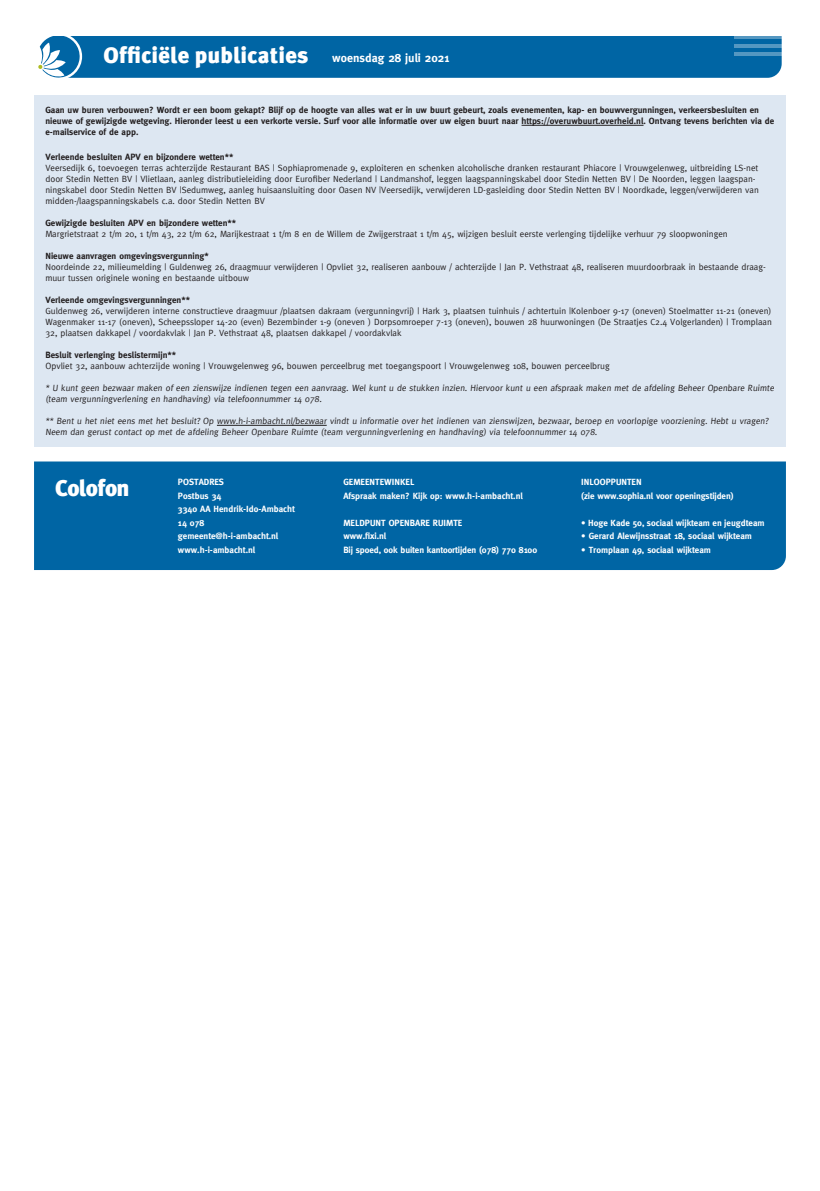
<style>
.page{position:relative;width:820px;height:1191px;background:#fff}
.page>*{position:absolute;margin:0;border:0;box-sizing:border-box;transform-origin:0 0}
.t1{font:900 23px "Meta Plus";letter-spacing:-.025em;color:#fff}
.t2{font:900 22.5px "Meta Plus";letter-spacing:.01em;color:#fff}
.t3{font:9px/11px "Meta";color:#231f20}
.t4{font:700 9px/11px "Meta";color:#231f20}
.t5{font:700 9px "Meta";color:#fff}
.s1{font-family:"Meta";font-weight:700;font-size:12px}
</style>
<div class="page">
<svg style="left:38px;top:36px;width:743px;height:42px;background:#096aa7"></svg>
<div style="left:34px;top:461px;width:751px;height:109px;background:#0065a4"></div>
<div style="left:34px;top:95px;width:751px;height:351px;background:#dde7f2"></div>
<hr style="left:217px;top:425px;width:109px;height:1px;background:#231f20">
<hr style="left:521px;top:125px;width:122px;height:1px;background:#231f20">
<h2 class="t2" style="left:103px;top:45px;width:347px">Officiële publicaties <span class="s1">woensdag 28 juli 2021</span></h2>
<p class="t4" style="left:45px;top:104px;width:730px">Gaan uw buren verbouwen? Wordt er een boom gekapt? Blijf op de hoogte van alles wat er in uw buurt gebeurt, zoals evenementen, kap- en bouwvergunningen, verkeersbesluiten en nieuwe of gewijzigde wetgeving. Hieronder leest u een verkorte versie. Surf voor alle informatie over uw eigen buurt naar https://overuwbuurt.overheid.nl. Ontvang tevens berichten via de e-mailservice of de app.</p>
<p class="t4" style="left:45px;top:151px;width:189px">Verleende besluiten APV en bijzondere wetten**</p>
<p class="t3" style="left:45px;top:162px;width:714px">Veersedijk 6, toevoegen terras achterzijde Restaurant BAS | Sophiapromenade 9, exploiteren en schenken alcoholische dranken restaurant Phiacore | Vrouwgelenweg, uitbreiding LS-net door Stedin Netten BV | Vlietlaan, aanleg distributieleiding door Eurofiber Nederland | Landmanshof, leggen laagspanningskabel door Stedin Netten BV | De Noorden, leggen laagspan&shy;ningskabel door Stedin Netten BV |Sedumweg, aanleg huisaansluiting door Oasen NV |Veersedijk, verwijderen LD-gasleiding door Stedin Netten BV | Noordkade, leggen/verwijderen van midden-/laagspanningskabels c.a. door Stedin Netten BV</p>
<p class="t4" style="left:45px;top:217px;width:192px">Gewijzigde besluiten APV en bijzondere wetten**</p>
<p class="t3" style="left:45px;top:228px;width:683px">Margrietstraat 2 t/m 20, 1 t/m 43, 22 t/m 62, Marijkestraat 1 t/m 8 en de Willem de Zwijgerstraat 1 t/m 45, wijzigen besluit eerste verlenging tijdelijke verhuur 79 sloopwoningen</p>
<p class="t4" style="left:45px;top:250px;width:165px">Nieuwe aanvragen omgevingsvergunning*</p>
<p class="t3" style="left:45px;top:261px;width:721px">Noordeinde 22, milieumelding | Guldenweg 26, draagmuur verwijderen | Opvliet 32, realiseren aanbouw / achterzijde | Jan P. Vethstraat 48, realiseren muurdoorbraak in bestaande draag&shy;muur tussen originele woning en bestaande uitbouw</p>
<p class="t4" style="left:45px;top:294px;width:146px">Verleende omgevingsvergunningen**</p>
<p class="t3" style="left:45px;top:305px;width:727px;text-align:justify">Guldenweg 26, verwijderen interne constructieve draagmuur /plaatsen dakraam (vergunningvrij) | Hark 3, plaatsen tuinhuis / achtertuin |Kolenboer 9-17 (oneven) Stoelmatter 11-21 (oneven)<br>Wagenmaker 11-17 (oneven), Scheepssloper 14-20 (even) Bezembinder 1-9 (oneven ) Dorpsomroeper 7-13 (oneven), bouwen 28 huurwoningen (De Straatjes C2.4 Volgerlanden) | Tromplaan 32, plaatsen dakkapel / voordakvlak | Jan P. Vethstraat 48, plaatsen dakkapel / voordakvlak</p>
<p class="t4" style="left:45px;top:349px;width:132px">Besluit verlenging beslistermijn**</p>
<p class="t3" style="left:45px;top:360px;width:565px">Opvliet 32, aanbouw achterzijde woning | Vrouwgelenweg 96, bouwen perceelbrug met toegangspoort | Vrouwgelenweg 108, bouwen perceelbrug</p>
<p class="t3" style="left:45px;top:382px;width:731px">* U kunt geen bezwaar maken of een zienswijze indienen tegen een aanvraag. Wel kunt u de stukken inzien. Hiervoor kunt u een afspraak maken met de afdeling Beheer Openbare Ruimte (team vergunningverlening en handhaving) via telefoonnummer 14 078.</p>
<p class="t3" style="left:45px;top:415px;width:725px">** Bent u het niet eens met het besluit? Op www.h-i-ambacht.nl/bezwaar vindt u informatie over het indienen van zienswijzen, bezwaar, beroep en voorlopige voorziening. Hebt u vragen?<br>Neem dan gerust contact op met de afdeling Beheer Openbare Ruimte (team vergunningverlening en handhaving) via telefoonnummer 14 078.</p>
<p class="t1" style="left:55px;top:477px;width:76px">Colofon</p>
<p class="t5" style="left:178px;top:477px;width:48px">POSTADRES</p>
<p class="t5" style="left:178px;top:490px;width:45px">Postbus 34</p>
<p class="t5" style="left:178px;top:504px;width:118px">3340 AA Hendrik-Ido-Ambacht</p>
<p class="t5" style="left:178px;top:517px;width:28px">14 078</p>
<p class="t5" style="left:178px;top:531px;width:102px">gemeente@h-i-ambacht.nl</p>
<p class="t5" style="left:178px;top:544px;width:79px">www.h-i-ambacht.nl</p>
<p class="t5" style="left:343px;top:477px;width:72px">GEMEENTEWINKEL</p>
<p class="t5" style="left:343px;top:490px;width:181px">Afspraak maken? Kijk op: www.h-i-ambacht.nl</p>
<p class="t5" style="left:343px;top:517px;width:120px">MELDPUNT OPENBARE RUIMTE</p>
<p class="t5" style="left:343px;top:531px;width:44px">www.fixi.nl</p>
<p class="t5" style="left:343px;top:544px;width:195px">Bij spoed, ook buiten kantoortijden (078) 770 8100</p>
<p class="t5" style="left:581px;top:477px;width:62px">INLOOPPUNTEN</p>
<p class="t5" style="left:581px;top:490px;width:154px">(zie www.sophia.nl voor openingstijden)</p>
<p class="t5" style="left:581px;top:517px;width:185px">• Hoge Kade 50, sociaal wijkteam en jeugdteam</p>
<p class="t5" style="left:581px;top:531px;width:172px">• Gerard Alewijnsstraat 18, sociaal wijkteam</p>
<p class="t5" style="left:581px;top:544px;width:131px">• Tromplaan 49, sociaal wijkteam</p>
</div>
